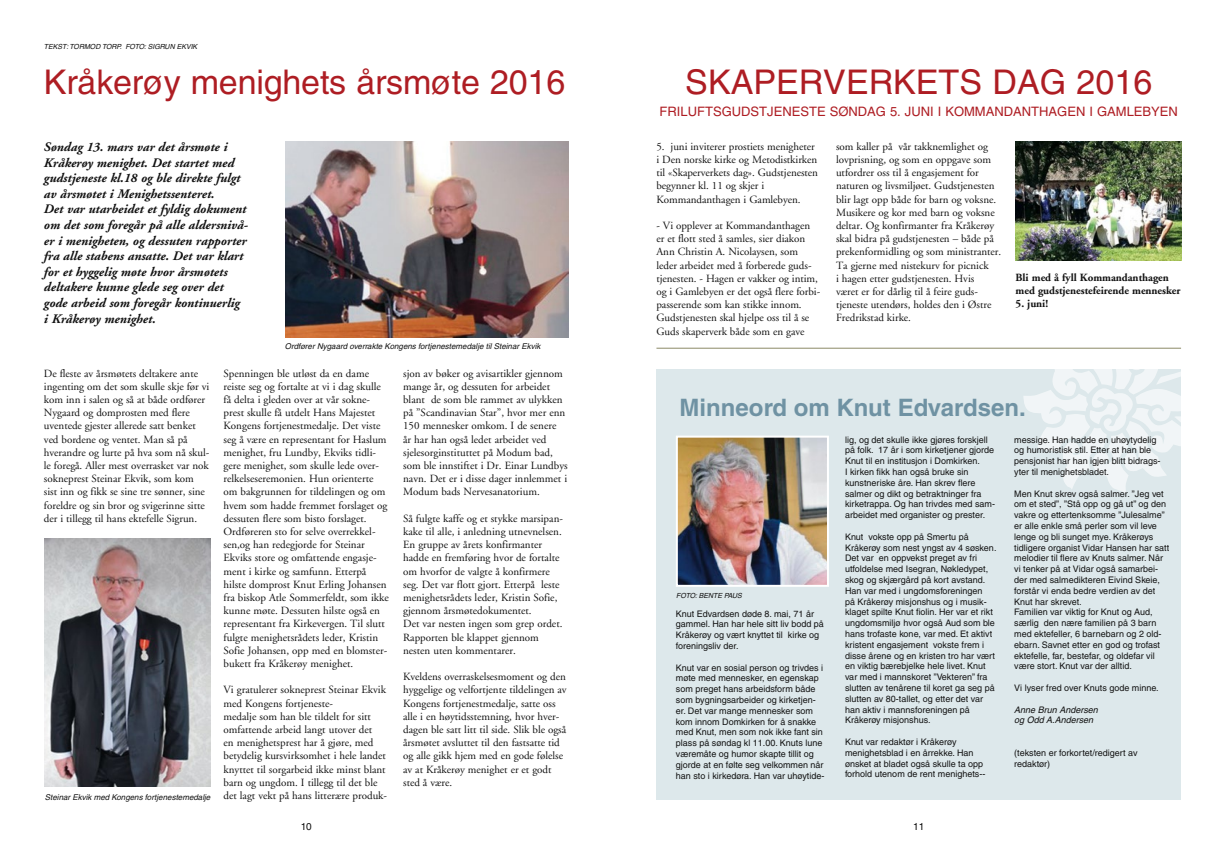
<style>
.page{position:relative;width:1225px;height:859px;background:#fff}
.page>*{position:absolute;margin:0;border:0;box-sizing:border-box;transform-origin:0 0}
.t1{font:34px "Helvetica";letter-spacing:-.005em;color:#ae1d23}
.t2{font:700 24px "Helvetica";color:#6f92a3}
.t3{font:italic 700 13px/15.6px "Adobe Garamond";color:#121212}
.t4{font:13px "Helvetica";color:#ae1d23}
.t5{font:11px/13.2px "Adobe Garamond";color:#121212}
.t6{font:700 11px/13.2px "Adobe Garamond";letter-spacing:-.005em;color:#121212}
.t7{font:10px "Helvetica";color:#121212}
.t8{font:9px/10.8px "Helvetica";color:#121212}
.t9{font:italic 9px/10.8px "Helvetica";color:#121212}
.t10{font:italic 8px "Helvetica";color:#121212}
.t11{font:italic 7px "Helvetica";color:#121212}
</style>
<div class="page">
<img style="left:285px;top:142px;width:283px;height:195px">
<img style="left:45px;top:538px;width:165px;height:249px">
<img style="left:1015px;top:142px;width:166px;height:119px">
<div style="left:656px;top:369px;width:524px;height:430px;background:#dde8eb"></div>
<hr style="left:656px;top:348px;width:525px;height:1px;background:#8c8a67">
<svg style="left:1023px;top:369px;width:158px;height:125px"></svg>
<img style="left:679px;top:439px;width:147px;height:145px">
<div style="left:676px;top:436px;width:153px;height:151px;border:2px solid #fff"></div>
<p class="t11" style="left:44px;top:43px;width:155px">TEKST: TORMOD TORP. FOTO: SIGRUN EKVIK</p>
<h1 class="t1" style="left:44px;top:63px;width:523px">Kråkerøy menighets årsmøte 2016</h1>
<p class="t3" style="left:44px;top:139px;width:206px">Søndag 13. mars var det årsmøte i Kråkerøy menighet. Det startet med gudstjeneste kl.18 og ble direkte fulgt av årsmøtet i Menighetssenteret.<br>Det var utarbeidet et fyldig dokument om det som foregår på alle aldersnivå&shy;er i menigheten, og dessuten rapporter fra alle stabens ansatte. Det var klart for et hyggelig møte hvor årsmøtets deltakere kunne glede seg over det gode arbeid som foregår kontinuerlig<br>i Kråkerøy menighet.</p>
<p class="t10" style="left:285px;top:342px;width:257px">Ordfører Nygaard overrakte Kongens fortjenestemedalje til Steinar Ekvik</p>
<p class="t5" style="left:44px;top:367px;width:167px">De fleste av årsmøtets deltakere ante ingenting om det som skulle skje før vi kom inn i salen og så at både ordfører Nygaard og domprosten med flere uventede gjester allerede satt benket ved bordene og ventet. Man så på hverandre og lurte på hva som nå skul&shy;le foregå. Aller mest overrasket var nok sokneprest Steinar Ekvik, som kom sist inn og fikk se sine tre sønner, sine foreldre og sin bror og svigerinne sitte der i tillegg til hans ektefelle Sigrun.</p>
<p class="t5" style="left:223px;top:367px;width:167px">Spenningen ble utløst da en dame reiste seg og fortalte at vi i dag skulle få delta i gleden over at vår sokne&shy;prest skulle få utdelt Hans Majestet Kongens fortjenestmedalje. Det viste seg å være en representant for Haslum menighet, fru Lundby, Ekviks tidli&shy;gere menighet, som skulle lede over&shy;relkelseseremonien. Hun orienterte om bakgrunnen for tildelingen og om hvem som hadde fremmet forslaget og dessuten flere som bisto forslaget.<br>Ordføreren sto for selve overrekkel&shy;sen,og han redegjorde for Steinar Ekviks store og omfattende engasje&shy;ment i kirke og samfunn. Etterpå hilste domprost Knut Erling Johansen fra biskop Atle Sommerfeldt, som ikke kunne møte. Dessuten hilste også en representant fra Kirkevergen. Til slutt fulgte menighetsrådets leder, Kristin Sofie Johansen, opp med en blomster&shy;bukett fra Kråkerøy menighet.</p>
<p class="t5" style="left:223px;top:684px;width:165px">Vi gratulerer sokneprest Steinar Ekvik med Kongens fortjeneste-<br>medalje som han ble tildelt for sitt omfattende arbeid langt utover det<br>en menighetsprest har å gjøre, med betydelig kursvirksomhet i hele landet knyttet til sorgarbeid ikke minst blant barn og ungdom. I tillegg til det ble det lagt vekt på hans litterære produk-</p>
<p class="t10" style="left:45px;top:792px;width:167px">Steinar Ekvik med Kongens fortjenestemedalje</p>
<p class="t5" style="left:403px;top:367px;width:166px">sjon av bøker og avisartikler gjennom mange år, og dessuten for arbeidet blant de som ble rammet av ulykken på ”Scandinavian Star”, hvor mer enn 150 mennesker omkom. I de senere<br>år har han også ledet arbeidet ved sjelesorginstituttet på Modum bad, som ble innstiftet i Dr. Einar Lundbys navn. Det er i disse dager innlemmet i Modum bads Nervesanatorium.</p>
<p class="t5" style="left:403px;top:512px;width:161px">Så fulgte kaffe og et stykke marsipan&shy;kake til alle, i anledning utnevnelsen.<br>En gruppe av årets konfirmanter hadde en fremføring hvor de fortalte om hvorfor de valgte å konfirmere seg. Det var flott gjort. Etterpå leste menighetsrådets leder, Kristin Sofie, gjennom årsmøtedokumentet.<br>Det var nesten ingen som grep ordet.<br>Rapporten ble klappet gjennom nesten uten kommentarer.</p>
<p class="t5" style="left:403px;top:670px;width:165px">Kveldens overraskelsesmoment og den hyggelige og velfortjente tildelingen av Kongens fortjenestmedalje, satte oss alle i en høytidsstemning, hvor hver&shy;dagen ble satt litt til side. Slik ble også årsmøtet avsluttet til den fastsatte tid og alle gikk hjem med en gode følelse av at Kråkerøy menighet er et godt sted å være.</p>
<h1 class="t1" style="left:685px;top:63px;width:468px">SKAPERVERKETS DAG 2016</h1>
<p class="t4" style="left:659px;top:104px;width:520px">FRILUFTSGUDSTJENESTE SØNDAG 5. JUNI I KOMMANDANTHAGEN I GAMLEBYEN</p>
<p class="t5" style="left:656px;top:140px;width:163px">5. juni inviterer prostiets menigheter i Den norske kirke og Metodistkirken til «Skaperverkets dag». Gudstjenesten begynner kl. 11 og skjer i Kommandanthagen i Gamlebyen.</p>
<p class="t5" style="left:656px;top:219px;width:165px">- Vi opplever at Kommandanthagen er et flott sted å samles, sier diakon Ann Christin A. Nicolaysen, som leder arbeidet med å forberede guds&shy;tjenesten. - Hagen er vakker og intim, og i Gamlebyen er det også flere forbi&shy;passerende som kan stikke innom.<br>Gudstjenesten skal hjelpe oss til å se Guds skaperverk både som en gave</p>
<p class="t5" style="left:836px;top:140px;width:167px">som kaller på vår takknemlighet og lovprisning, og som en oppgave som utfordrer oss til å engasjement for naturen og livsmiljøet. Gudstjenesten blir lagt opp både for barn og voksne.<br>Musikere og kor med barn og voksne deltar. Og konfirmanter fra Kråkerøy skal bidra på gudstjenesten – både på prekenformidling og som ministranter.<br>Ta gjerne med nistekurv for picnick<br>i hagen etter gudstjenesten. Hvis<br>været er for dårlig til å feire guds&shy;tjeneste utendørs, holdes den i Østre Fredrikstad kirke.</p>
<p class="t6" style="left:1015px;top:271px;width:166px">Bli med å fyll Kommandanthagen med gudstjenestefeirende mennesker</p>
<p class="t6" style="left:1015px;top:297px;width:34px">5. juni!</p>
<h2 class="t2" style="left:679px;top:393px;width:348px">Minneord om Knut Edvardsen.</h2>
<p class="t11" style="left:676px;top:591px;width:67px">FOTO: BENTE PAUS</p>
<p class="t8" style="left:676px;top:608px;width:150px">Knut Edvardsen døde 8. mai, 71 år gammel. Han har hele sitt liv bodd på<br>Kråkerøy og vært knyttet til kirke og foreningsliv der.</p>
<p class="t8" style="left:676px;top:662px;width:150px">Knut var en sosial person og trivdes i møte med mennesker, en egenskap som preget hans arbeidsform både som bygningsarbeider og kirketjen&shy;er. Det var mange mennesker som kom innom Domkirken for å snakke med Knut, men som nok ikke fant sin plass på søndag kl 11.00. Knuts lune væremåte og humor skapte tillit og gjorde at en følte seg velkommen når han sto i kirkedøra. Han var uhøytide-</p>
<p class="t8" style="left:845px;top:434px;width:152px">lig, og det skulle ikke gjøres forskjell på folk. 17 år i som kirketjener gjorde Knut til en institusjon i Domkirken.<br>I kirken fikk han også bruke sin kunstneriske åre. Han skrev flere salmer og dikt og betraktninger fra kirketrappa. Og han trivdes med sam&shy;arbeidet med organister og prester.</p>
<p class="t8" style="left:845px;top:531px;width:153px">Knut vokste opp på Smertu på Kråkerøy som nest yngst av 4 søsken.<br>Det var en oppvekst preget av fri utfoldelse med Isegran, Nøkledypet, skog og skjærgård på kort avstand.<br>Han var med i ungdomsforeningen<br>på Kråkerøy misjonshus og i musik&shy;klaget spilte Knut fiolin. Her var et rikt ungdomsmiljø hvor også Aud som ble hans trofaste kone, var med. Et aktivt kristent engasjement vokste frem i disse årene og en kristen tro har vært en viktig bærebjelke hele livet. Knut var med i mannskoret ”Vekteren” fra slutten av tenårene til koret ga seg på slutten av 80-tallet, og etter det var han aktiv i mannsforeningen på Kråkerøy misjonshus.</p>
<p class="t8" style="left:845px;top:736px;width:142px">Knut var redaktør i Kråkerøy menighetsblad i en årrekke. Han ønsket at bladet også skulle ta opp forhold utenom de rent menighets--</p>
<p class="t8" style="left:1014px;top:434px;width:148px">messige. Han hadde en uhøytydelig og humoristisk stil. Etter at han ble pensjonist har han igjen blitt bidrags&shy;yter til menighetsbladet.</p>
<p class="t8" style="left:1014px;top:488px;width:156px">Men Knut skrev også salmer. ”Jeg vet om et sted”, ”Stå opp og gå ut” og den vakre og ettertenksomme ”Julesalme” er alle enkle små perler som vil leve lenge og bli sunget mye. Kråkerøys tidligere organist Vidar Hansen har satt melodier til flere av Knuts salmer. Når vi tenker på at Vidar også samarbei&shy;der med salmedikteren Eivind Skeie, forstår vi enda bedre verdien av det Knut har skrevet.<br>Familien var viktig for Knut og Aud, særlig den nære familien på 3 barn med ektefeller, 6 barnebarn og 2 old&shy;ebarn. Savnet etter en god og trofast ektefelle, far, bestefar, og oldefar vil være stort. Knut var der alltid.</p>
<p class="t8" style="left:1014px;top:682px;width:146px">Vi lyser fred over Knuts gode minne.</p>
<p class="t9" style="left:1014px;top:704px;width:85px">Anne Brun Andersen og Odd A.Andersen</p>
<p class="t8" style="left:1014px;top:747px;width:125px">(teksten er forkortet/redigert av redaktør)</p>
<p class="t7" style="left:301px;top:820px;width:13px">10</p>
<p class="t7" style="left:913px;top:820px;width:13px">11</p>
</div>
